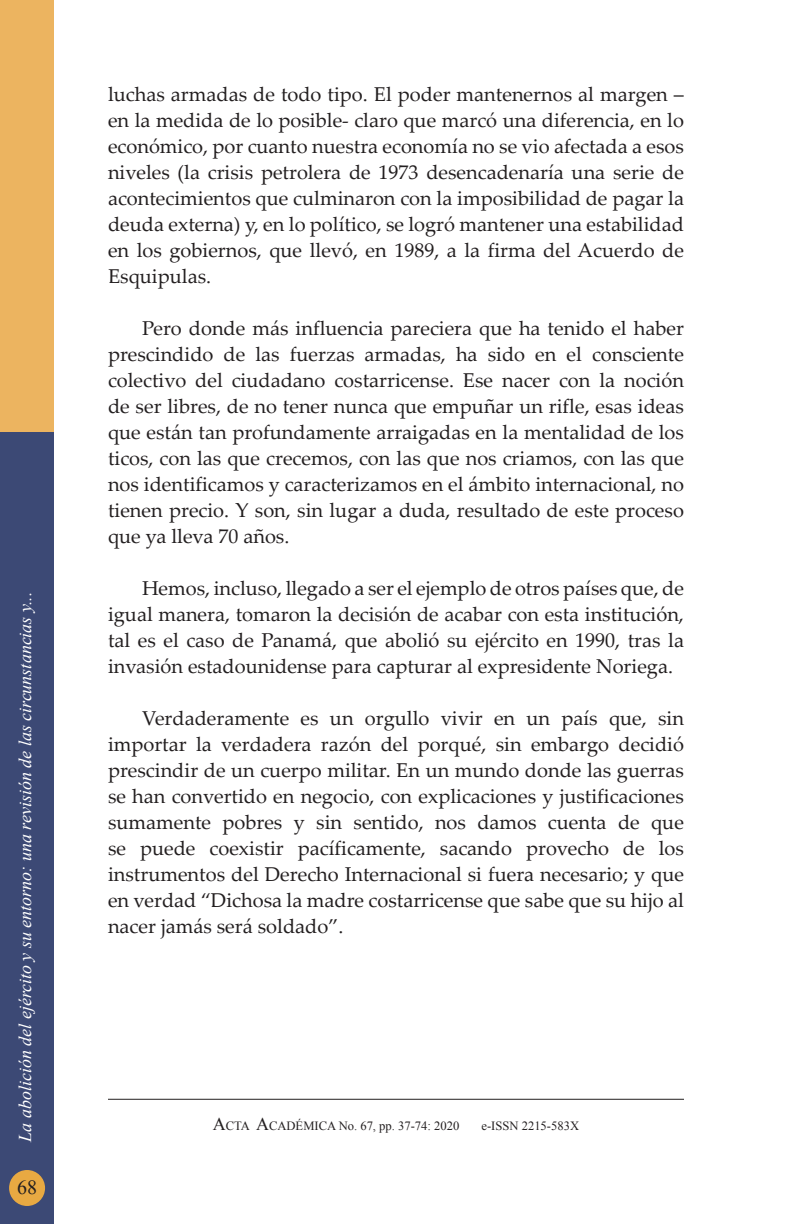
<style>
.page{position:relative;width:792px;height:1224px;background:#fff}
.page>*{position:absolute;margin:0;border:0;box-sizing:border-box;transform-origin:0 0}
.t1{font:20px/26px "Palatino Linotype";color:#231f20;text-align:justify}
.t2{font:20px "Times New Roman";color:#231f20}
.t3{font:italic 18px "Times New Roman";color:#fff}
.t4{font:12.6px "Times New Roman";color:#231f20}
.s1{font-size:18px}
</style>
<div class="page">
<hr style="left:108px;top:1099px;width:576px;height:1px;background:#231f20">
<div style="left:0;top:432px;width:54px;height:792px;background:#3c4975"></div>
<div style="left:0;top:0;width:54px;height:432px;background:#ecb460"></div>
<div style="left:9px;top:1170px;width:36px;height:36px;background:#e8a942;border-radius:50%"></div>
<p class="t3" style="left:13px;top:1142px;width:552px;rotate:-90deg">La abolición del ejército y su entorno: una revisión de las circunstancias y...</p>
<p class="t2" style="left:17px;top:1174px;width:21px">68</p>
<p class="t1" style="left:108px;top:80px;width:578px">luchas armadas de todo tipo. El poder mantenernos al margen – en la medida de lo posible- claro que marcó una diferencia, en lo económico, por cuanto nuestra economía no se vio afectada a esos niveles (la crisis petrolera de 1973 desencadenaría una serie de acontecimientos que culminaron con la imposibilidad de pagar la deuda externa) y, en lo político, se logró mantener una estabilidad en los gobiernos, que llevó, en 1989, a la firma del Acuerdo de Esquipulas.</p>
<p class="t1" style="left:108px;top:314px;width:578px;text-indent:34px">Pero donde más influencia pareciera que ha tenido el haber prescindido de las fuerzas armadas, ha sido en el consciente colectivo del ciudadano costarricense. Ese nacer con la noción de ser libres, de no tener nunca que empuñar un rifle, esas ideas que están tan profundamente arraigadas en la mentalidad de los ticos, con las que crecemos, con las que nos criamos, con las que nos identificamos y caracterizamos en el ámbito internacional, no tienen precio. Y son, sin lugar a duda, resultado de este proceso que ya lleva 70 años.</p>
<p class="t1" style="left:108px;top:574px;width:578px;text-indent:34px">Hemos, incluso, llegado a ser el ejemplo de otros países que, de igual manera, tomaron la decisión de acabar con esta institución, tal es el caso de Panamá, que abolió su ejército en 1990, tras la invasión estadounidense para capturar al expresidente Noriega.</p>
<p class="t1" style="left:108px;top:704px;width:578px;text-indent:34px">Verdaderamente es un orgullo vivir en un país que, sin importar la verdadera razón del porqué, sin embargo decidió prescindir de un cuerpo militar. En un mundo donde las guerras se han convertido en negocio, con explicaciones y justificaciones sumamente pobres y sin sentido, nos damos cuenta de que se puede coexistir pacíficamente, sacando provecho de los instrumentos del Derecho Internacional si fuera necesario; y que en verdad “Dichosa la madre costarricense que sabe que su hijo al nacer jamás será soldado”.</p>
<p class="t4" style="left:213px;top:1118px;width:248px"><span class="s1">A</span>CTA <span class="s1">A</span>CADÉMICA No. 67, pp. 37-74: 2020</p>
<p class="t4" style="left:481px;top:1118px;width:99px">e-ISSN 2215-583X</p>
</div>
